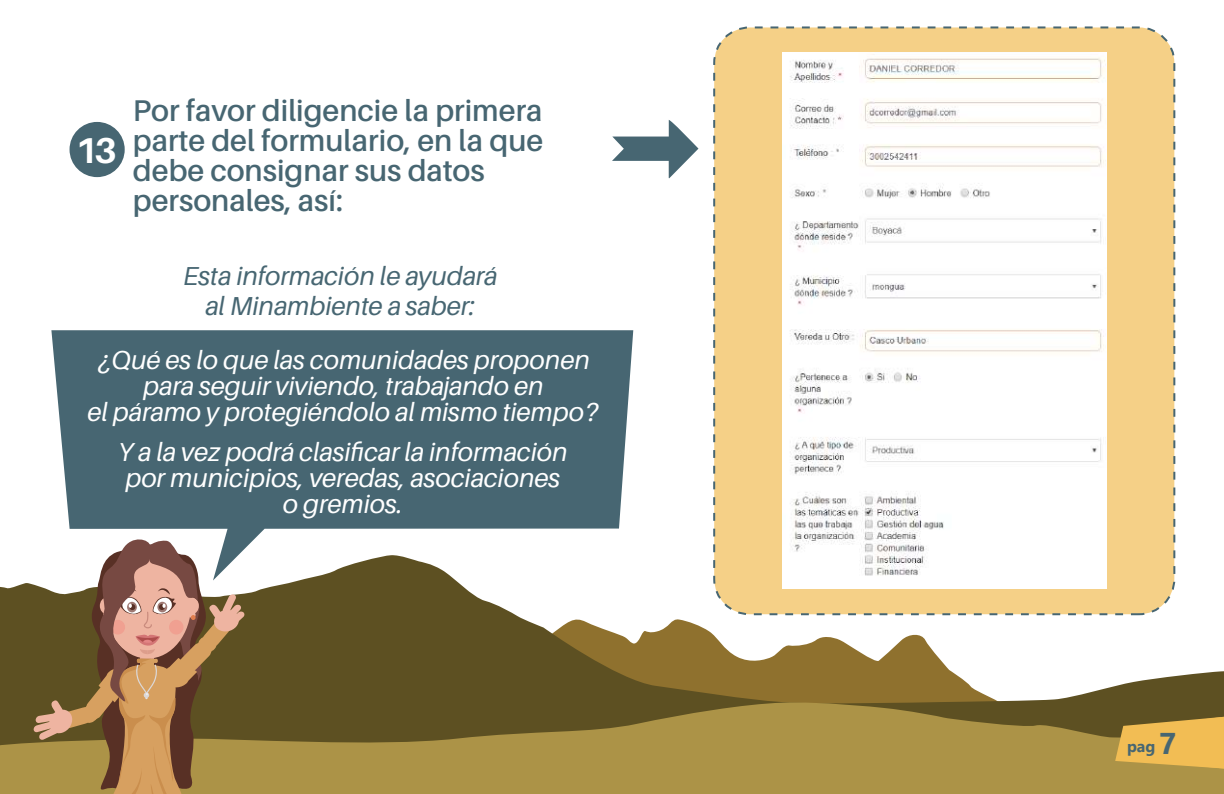
<style>
.page{position:relative;width:1224px;height:794px;background:#fff}
.page>*{position:absolute;margin:0;border:0;box-sizing:border-box;transform-origin:0 0}
.t1{font:700 36px "Aileron";color:#fff}
.t2{font:600 30px/30px "Aileron";color:#476672}
.t3{font:italic 26px/26px "Aileron";color:#fff;text-align:center}
.t4{font:italic 26px/30px "Aileron";color:#476672;text-align:center}
.t5{font:700 16px "Gadugi";color:#476672}
.s1{font-size:30px}
</style>
<div class="page">
<div style="left:714px;top:27px;width:460px;height:587px;background:#f5d087;border-radius:36px"></div>
<svg style="left:51px;top:330px;width:582px;height:219px;background:#58747f"></svg>
<div style="left:70px;top:122px;width:55px;height:55px;background:#476672;border-radius:50%"></div>
<svg style="left:0;top:555px;width:1224px;height:146px"></svg>
<svg style="left:0;top:701px;width:1224px;height:93px;background:#96803c"></svg>
<svg style="left:612px;top:120px;width:86px;height:58px"></svg>
<img style="left:783px;top:53px;width:323px;height:536px">
<div style="left:713px;top:26px;width:462px;height:589px;border:2px dashed #476672;border-radius:36px"></div>
<svg style="left:33px;top:534px;width:212px;height:260px;background:#a38562"></svg>
<svg style="left:1115px;top:717px;width:109px;height:51px;background:#dcae4d"></svg>
<h1 class="t1" style="left:76px;top:130px;width:43px">13</h1>
<p class="t2" style="left:133px;top:96px;width:412px">Por favor diligencie la primera parte del formulario, en la que debe consignar sus datos personales, así:</p>
<p class="t4" style="left:183px;top:261px;width:316px">Esta información le ayudará al Minambiente a saber:</p>
<p class="t3" style="left:87px;top:347px;width:514px">¿Qué es lo que las comunidades proponen para seguir viviendo, trabajando en<br>el páramo y protegiéndolo al mismo tiempo?</p>
<p class="t3" style="left:118px;top:439px;width:451px">Y a la vez podrá clasificar la información por municipios, veredas, asociaciones o gremios.</p>
<p class="t5" style="left:1127px;top:736px;width:51px">pag <span class="s1">7</span></p>
</div>
